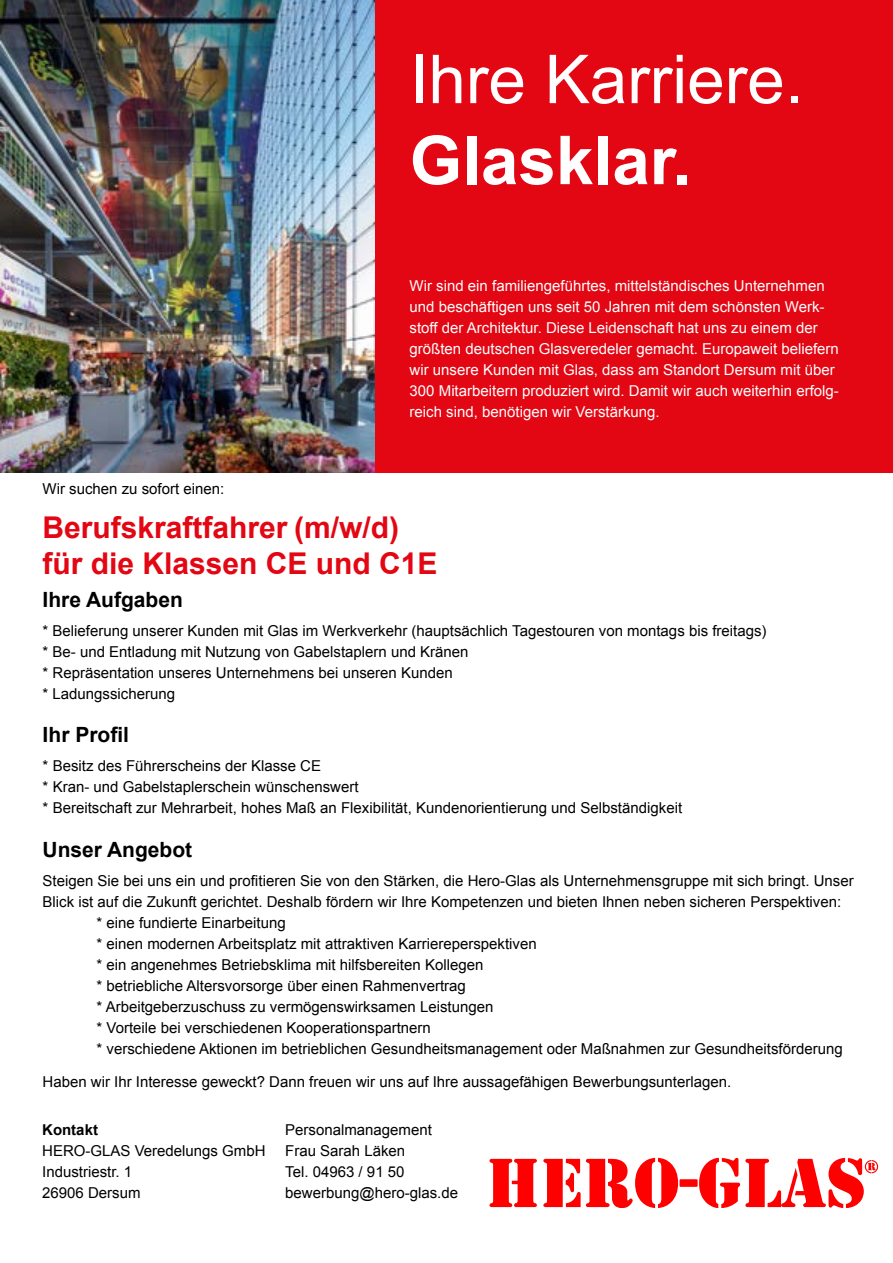
<style>
.page{position:relative;width:893px;height:1263px;background:#fff}
.page>*{position:absolute;margin:0;border:0;box-sizing:border-box;transform-origin:0 0}
.t1{font:67.5px "Arial";color:#fff}
.t2{font:700 67.5px "Arial";color:#fff}
.t3{font:700 30px/36px "Arial";color:#e30613}
.t4{font:700 21px "Arial";color:#000}
.t5{font:15px/21px "Arial";color:#000}
.t6{font:15px/21px "Arial";color:#fff}
.t7{font:700 15px "Arial";color:#000}
</style>
<div class="page">
<div style="left:374px;top:0;width:519px;height:472px;background:#e30613"></div>
<img style="left:0;top:0;width:374px;height:472px">
<svg style="left:489px;top:1159px;width:48px;height:48px"></svg>
<svg style="left:543px;top:1158px;width:335px;height:50px"></svg>
<h1 class="t1" style="left:410px;top:35px;width:395px">Ihre Karriere.</h1>
<h1 class="t2" style="left:410px;top:116px;width:283px">Glasklar.</h1>
<p class="t5" style="left:43px;top:478px;width:183px">Wir suchen zu sofort einen:</p>
<p class="t6" style="left:410px;top:275px;width:431px">Wir sind ein familiengeführtes, mittelständisches Unternehmen und beschäftigen uns seit 50 Jahren mit dem schönsten Werk&shy;stoff der Architektur. Diese Leidenschaft hat uns zu einem der größten deutschen Glasveredeler gemacht. Europaweit beliefern wir unsere Kunden mit Glas, dass am Standort Dersum mit über 300 Mitarbeitern produziert wird. Damit wir auch weiterhin erfolg&shy;reich sind, benötigen wir Verstärkung.</p>
<h2 class="t3" style="left:43px;top:510px;width:397px">Berufskraftfahrer (m/w/d) für die Klassen CE und C1E</h2>
<h3 class="t4" style="left:43px;top:586px;width:142px">Ihre Aufgaben</h3>
<p class="t5" style="left:43px;top:621px;width:725px">* Belieferung unserer Kunden mit Glas im Werkverkehr (hauptsächlich Tagestouren von montags bis freitags) * Be- und Entladung mit Nutzung von Gabelstaplern und Kränen<br>* Repräsentation unseres Unternehmens bei unseren Kunden<br>* Ladungssicherung</p>
<h3 class="t4" style="left:43px;top:721px;width:88px">Ihr Profil</h3>
<p class="t5" style="left:43px;top:756px;width:641px">* Besitz des Führerscheins der Klasse CE<br>* Kran- und Gabelstaplerschein wünschenswert<br>* Bereitschaft zur Mehrarbeit, hohes Maß an Flexibilität, Kundenorientierung und Selbständigkeit</p>
<h3 class="t4" style="left:43px;top:836px;width:151px">Unser Angebot</h3>
<p class="t5" style="left:43px;top:871px;width:813px">Steigen Sie bei uns ein und profitieren Sie von den Stärken, die Hero-Glas als Unternehmensgruppe mit sich bringt. Unser</p>
<p class="t5" style="left:43px;top:892px;width:800px">Blick ist auf die Zukunft gerichtet. Deshalb fördern wir Ihre Kompetenzen und bieten Ihnen neben sicheren Perspektiven:</p>
<p class="t5" style="left:97px;top:913px;width:191px">* eine fundierte Einarbeitung</p>
<p class="t5" style="left:97px;top:934px;width:442px">* einen modernen Arbeitsplatz mit attraktiven Karriereperspektiven</p>
<p class="t5" style="left:97px;top:955px;width:388px">* ein angenehmes Betriebsklima mit hilfsbereiten Kollegen</p>
<p class="t5" style="left:97px;top:976px;width:371px">* betriebliche Altersvorsorge über einen Rahmenvertrag</p>
<p class="t5" style="left:97px;top:997px;width:398px">* Arbeitgeberzuschuss zu vermögenswirksamen Leistungen</p>
<p class="t5" style="left:97px;top:1018px;width:336px">* Vorteile bei verschiedenen Kooperationspartnern</p>
<p class="t5" style="left:97px;top:1039px;width:748px">* verschiedene Aktionen im betrieblichen Gesundheitsmanagement oder Maßnahmen zur Gesundheitsförderung</p>
<p class="t5" style="left:43px;top:1072px;width:690px">Haben wir Ihr Interesse geweckt? Dann freuen wir uns auf Ihre aussagefähigen Bewerbungsunterlagen.</p>
<p class="t7" style="left:42px;top:1120px;width:57px">Kontakt</p>
<p class="t5" style="left:42px;top:1140px;width:225px">HERO-GLAS Veredelungs GmbH<br>Industriestr. 1<br>26906 Dersum</p>
<p class="t5" style="left:285px;top:1119px;width:174px">Personalmanagement<br>Frau Sarah Läken<br>Tel. 04963 / 91 50 bewerbung@hero-glas.de</p>
</div>
